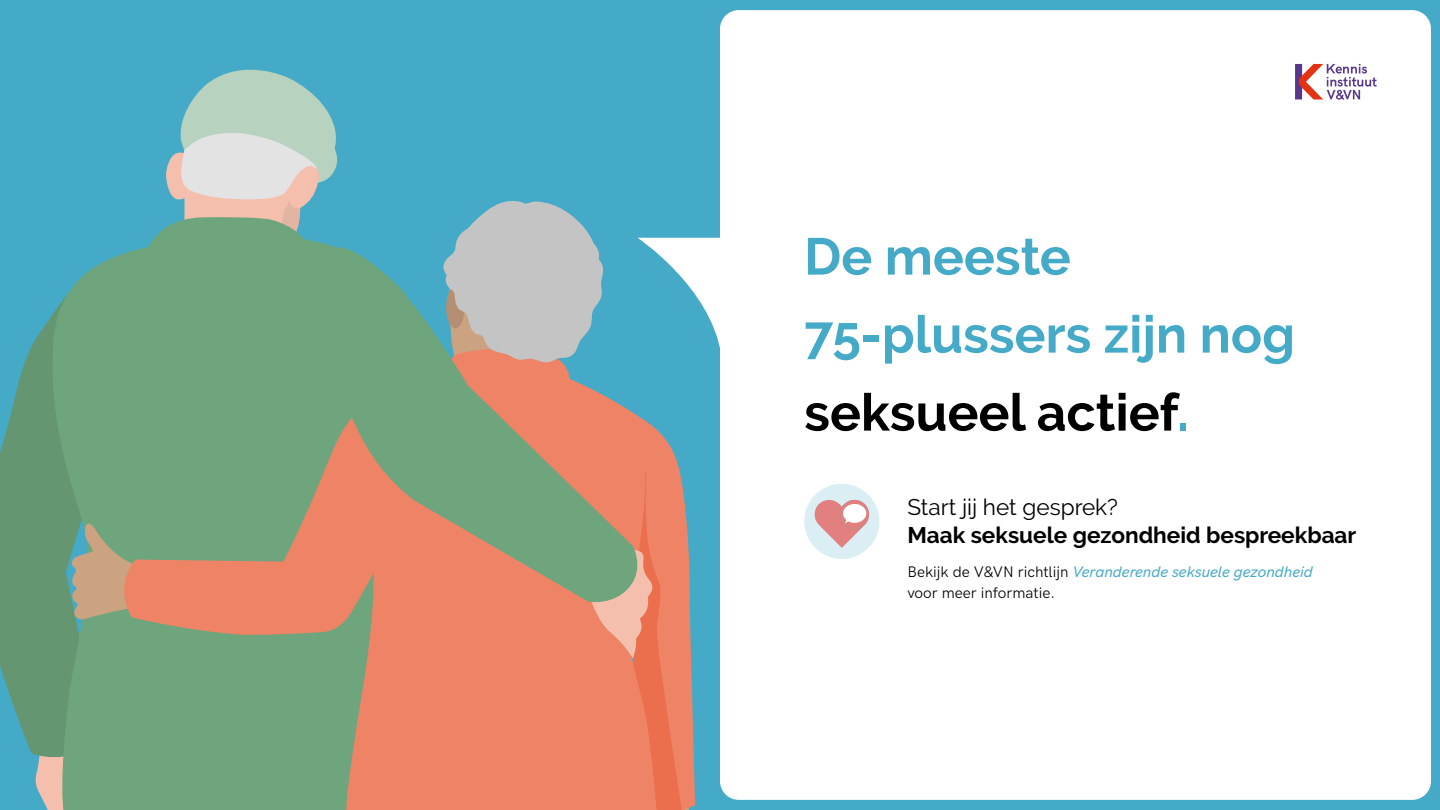
<style>
.page{position:relative;width:1440px;height:810px;background:#45aac7}
.page>*{position:absolute;margin:0;border:0;box-sizing:border-box;transform-origin:0 0}
.t1{font:700 51.75px/78px "Raleway";color:#45aac7}
.t2{font:700 22.58px "Raleway";color:#000}
.t3{font:22.58px "Raleway";color:#000}
.t4{font:15.38px/20.8px "HK Grotesk";color:#000}
.s1{color:#000}
.s2{font-weight:500;font-style:italic;color:#45aac7}
</style>
<div class="page">
<svg style="left:35px;top:758px;width:17px;height:52px"></svg>
<svg style="left:0;top:315px;width:52px;height:443px;fill:#659672"></svg>
<svg style="left:52px;top:248px;width:293px;height:562px;background:#6ea47e"></svg>
<svg style="left:142px;top:69px;width:196px;height:225px"></svg>
<svg style="left:72px;top:523px;width:50px;height:97px;background:#aaa385"></svg>
<svg style="left:122px;top:383px;width:223px;height:253px;background:#939b76"></svg>
<svg style="left:345px;top:605px;width:98px;height:205px;background:#db8769"></svg>
<svg style="left:292px;top:247px;width:151px;height:358px;background:#97997a"></svg>
<div style="left:720px;top:10px;width:711px;height:790px;background:#fff;border-radius:19px"></div>
<svg style="left:443px;top:201px;width:288px;height:609px"></svg>
<div style="left:804px;top:484px;width:75px;height:75px;background:#daeef4;border-radius:50%"></div>
<svg style="left:814px;top:500px;width:56px;height:48px"></svg>
<div style="left:843px;top:504px;width:23px;height:19px;background:#fff;border-radius:50%"></div>
<svg style="left:1295px;top:64px;width:82px;height:36px"></svg>
<h1 class="t1" style="left:804px;top:218px;width:492px">De meeste<br>75-plussers zijn nog <span class="s1">seksueel actief</span>.</h1>
<h2 class="t3" style="left:907px;top:494px;width:212px">Start jij het gesprek?</h2>
<h2 class="t2" style="left:907px;top:522px;width:450px">Maak seksuele gezondheid bespreekbaar</h2>
<p class="t4" style="left:907px;top:560px;width:407px">Bekijk de V&amp;VN richtlijn <span class="s2">Veranderende seksuele gezondheid </span>voor meer informatie.</p>
</div>
